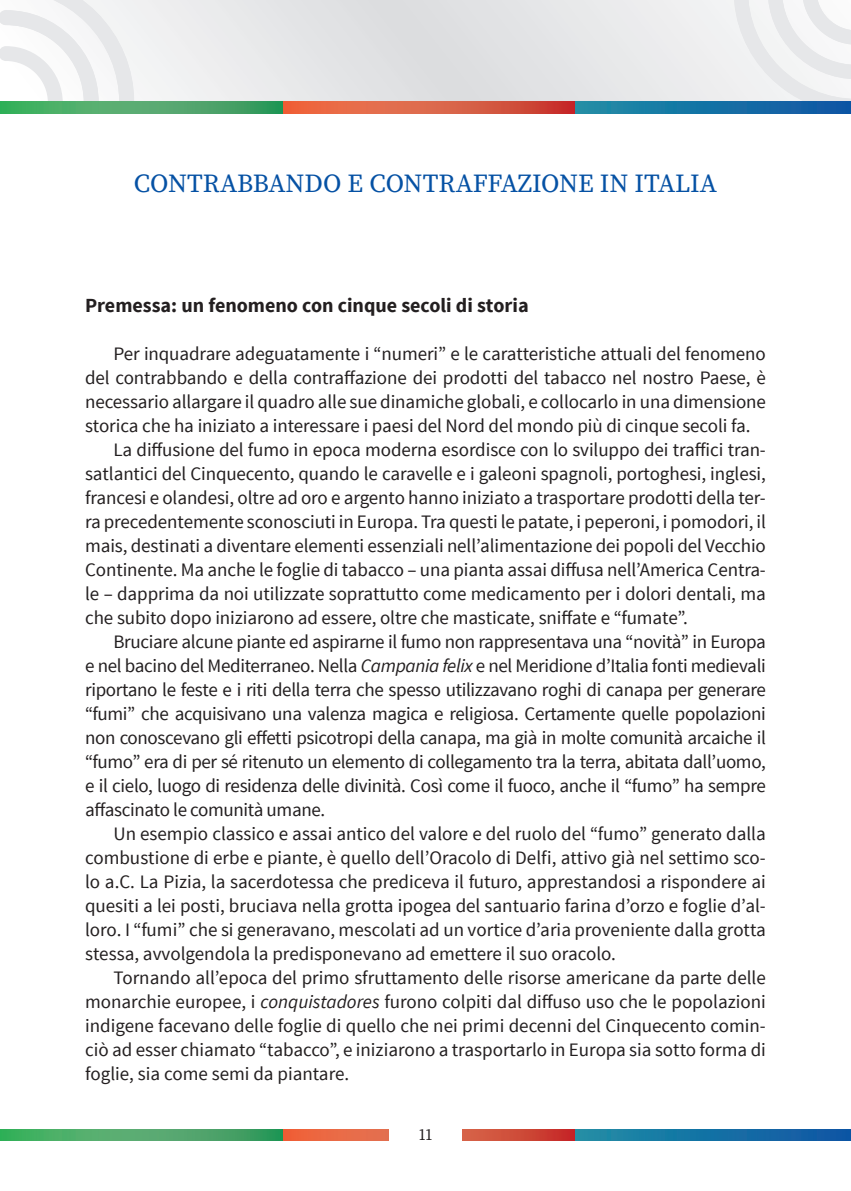
<style>
.page{position:relative;width:851px;height:1191px;background:#fff}
.page>*{position:absolute;margin:0;border:0;box-sizing:border-box;transform-origin:0 0}
.R_I_Titolo{font:26px "Source Serif Variable";letter-spacing:-.01em;color:#0551a4}
.R_I_Titolo_Paragrafo{font:700 20px "Source Sans Pro";color:#231f20}
.RI_Testo_del_paragra{font:19px/24px "Source Sans Pro";letter-spacing:-.005em;color:#231f20;text-align:justify}
.RI_Test_Par_02{font:19px/24px "Source Sans Pro";letter-spacing:-.02em;color:#231f20;text-align:justify}
.t1{font:16px "Source Serif Variable";color:#231f20}
.s1{font-style:italic}
</style>
<div class="page">
<svg style="left:574px;top:1129px;width:276px;height:11px;background:#1770a4"></svg>
<svg style="left:282px;top:1129px;width:292px;height:11px;background:#da583f"></svg>
<svg style="left:0;top:1129px;width:282px;height:11px;background:#49a868"></svg>
<div style="left:0;top:0;width:850px;height:113px;background:#e6e7e9"></div>
<svg style="left:0;top:0;width:134px;height:102px"></svg>
<svg style="left:733px;top:0;width:117px;height:102px"></svg>
<div style="left:802px;top:0;width:48px;height:45px;background:linear-gradient(to right,#efeff1,#f3f3f4)"></div>
<svg style="left:574px;top:102px;width:276px;height:11px;background:#1770a4"></svg>
<svg style="left:282px;top:102px;width:292px;height:11px;background:#db5c41"></svg>
<svg style="left:0;top:102px;width:282px;height:11px;background:#49a868"></svg>
<div style="left:389px;top:1123px;width:72px;height:41px;background:#fff"></div>
<p class="R_I_Titolo" style="left:134px;top:166px;width:584px">CONTRABBANDO E CONTRAFFAZIONE IN ITALIA</p>
<p class="R_I_Titolo_Paragrafo" style="left:85px;top:293px;width:445px">Premessa: un fenomeno con cinque secoli di storia</p>
<p class="RI_Testo_del_paragra" style="left:85px;top:342px;width:682px;text-indent:28px">Per inquadrare adeguatamente i “numeri” e le caratteristiche attuali del fenomeno del contrabbando e della contraffazione dei prodotti del tabacco nel nostro Paese, è necessario allargare il quadro alle sue dinamiche globali, e collocarlo in una dimensione storica che ha iniziato a interessare i paesi del Nord del mondo più di cinque secoli fa.</p>
<p class="RI_Testo_del_paragra" style="left:85px;top:438px;width:682px;text-indent:28px">La diffusione del fumo in epoca moderna esordisce con lo sviluppo dei traffici tran&shy;satlantici del Cinquecento, quando le caravelle e i galeoni spagnoli, portoghesi, inglesi, francesi e olandesi, oltre ad oro e argento hanno iniziato a trasportare prodotti della ter&shy;ra precedentemente sconosciuti in Europa. Tra questi le patate, i peperoni, i pomodori, il mais, destinati a diventare elementi essenziali nell’alimentazione dei popoli del Vecchio Continente. Ma anche le foglie di tabacco – una pianta assai diffusa nell’America Centra&shy;le – dapprima da noi utilizzate soprattutto come medicamento per i dolori dentali, ma che subito dopo iniziarono ad essere, oltre che masticate, sniffate e “fumate”.</p>
<p class="RI_Test_Par_02" style="left:85px;top:630px;width:682px;text-indent:28px">Bruciare alcune piante ed aspirarne il fumo non rappresentava una “novità” in Europa e nel bacino del Mediterraneo. Nella <span class="s1">Campania felix</span> e nel Meridione d’Italia fonti medievali riportano le feste e i riti della terra che spesso utilizzavano roghi di canapa per generare “fumi” che acquisivano una valenza magica e religiosa. Certamente quelle popolazioni non conoscevano gli effetti psicotropi della canapa, ma già in molte comunità arcaiche il “fumo” era di per sé ritenuto un elemento di collegamento tra la terra, abitata dall’uomo, e il cielo, luogo di residenza delle divinità. Così come il fuoco, anche il “fumo” ha sempre affascinato le comunità umane.</p>
<p class="RI_Testo_del_paragra" style="left:85px;top:822px;width:682px;text-indent:28px">Un esempio classico e assai antico del valore e del ruolo del “fumo” generato dalla combustione di erbe e piante, è quello dell’Oracolo di Delfi, attivo già nel settimo sco&shy;lo a.C. La Pizia, la sacerdotessa che prediceva il futuro, apprestandosi a rispondere ai quesiti a lei posti, bruciava nella grotta ipogea del santuario farina d’orzo e foglie d’al&shy;loro. I “fumi” che si generavano, mescolati ad un vortice d’aria proveniente dalla grotta stessa, avvolgendola la predisponevano ad emettere il suo oracolo.</p>
<p class="RI_Testo_del_paragra" style="left:85px;top:966px;width:682px;text-indent:28px">Tornando all’epoca del primo sfruttamento delle risorse americane da parte delle monarchie europee, i <span class="s1">conquistadores</span> furono colpiti dal diffuso uso che le popolazioni indigene facevano delle foglie di quello che nei primi decenni del Cinquecento comin&shy;ciò ad esser chiamato “tabacco”, e iniziarono a trasportarlo in Europa sia sotto forma di foglie, sia come semi da piantare.</p>
<p class="t1" style="left:418px;top:1123px;width:15px">11</p>
</div>
